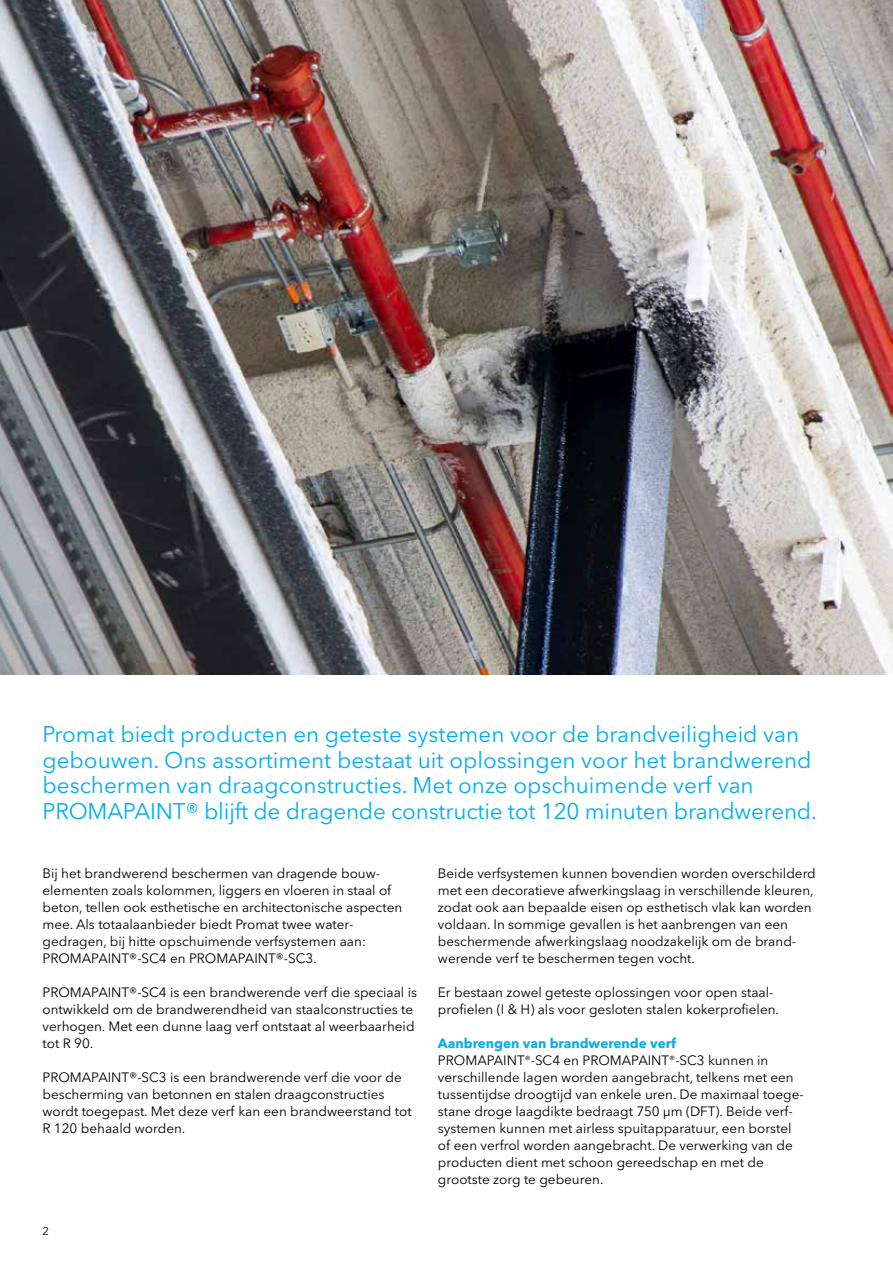
<style>
.page{position:relative;width:893px;height:1263px;background:#fff}
.page>*{position:absolute;margin:0;border:0;box-sizing:border-box;transform-origin:0 0}
.t1{font:22.5px/25.5px "Avenir Next LT Pro";color:#00aeef}
.t2{font:13.5px/17px "Avenir Next LT Pro";color:#000}
.t3{font:11.25px "Avenir Next LT Pro";color:#000}
.s1{font-weight:700;color:#00aeef}
</style>
<div class="page">
<img style="left:0;top:0;width:893px;height:674px">
<p class="t1" style="left:43px;top:721px;width:776px">Promat biedt producten en geteste systemen voor de brandveiligheid van gebouwen. Ons assortiment bestaat uit oplossingen voor het brandwerend beschermen van draagconstructies. Met onze opschuimende verf van PROMAPAINT® blijft de dragende constructie tot 120 minuten brandwerend.</p>
<p class="t2" style="left:43px;top:865px;width:361px">Bij het brandwerend beschermen van dragende bouw&shy;elementen zoals kolommen, liggers en vloeren in staal of beton, tellen ook esthetische en architectonische aspecten mee. Als totaalaanbieder biedt Promat twee water&shy;gedragen, bij hitte opschuimende verfsystemen aan:<br>PROMAPAINT®-SC4 en PROMAPAINT®-SC3.</p>
<p class="t2" style="left:43px;top:984px;width:376px">PROMAPAINT®-SC4 is een brandwerende verf die speciaal is ontwikkeld om de brandwerendheid van staalconstructies te verhogen. Met een dunne laag verf ontstaat al weerbaarheid tot R 90.</p>
<p class="t2" style="left:43px;top:1069px;width:371px">PROMAPAINT®-SC3 is een brandwerende verf die voor de bescherming van betonnen en stalen draagconstructies wordt toegepast. Met deze verf kan een brandweerstand tot R 120 behaald worden.</p>
<p class="t3" style="left:43px;top:1225px;width:8px">2</p>
<p class="t2" style="left:438px;top:865px;width:379px">Beide verfsystemen kunnen bovendien worden overschilderd met een decoratieve afwerkingslaag in verschillende kleuren, zodat ook aan bepaalde eisen op esthetisch vlak kan worden voldaan. In sommige gevallen is het aanbrengen van een beschermende afwerkingslaag noodzakelijk om de brand&shy;werende verf te beschermen tegen vocht.</p>
<p class="t2" style="left:438px;top:984px;width:343px">Er bestaan zowel geteste oplossingen voor open staal&shy;profielen (I &amp; H) als voor gesloten stalen kokerprofielen.</p>
<p class="t2" style="left:438px;top:1035px;width:367px"><span class="s1">Aanbrengen van brandwerende verf<br></span>PROMAPAINT<sup>®</sup>-SC4 en PROMAPAINT<sup>®</sup>-SC3 kunnen in verschillende lagen worden aangebracht, telkens met een tussentijdse droogtijd van enkele uren. De maximaal toege&shy;stane droge laagdikte bedraagt 750 µm (DFT). Beide verf&shy;systemen kunnen met airless spuitapparatuur, een borstel of een verfrol worden aangebracht. De verwerking van de producten dient met schoon gereedschap en met de grootste zorg te gebeuren.</p>
</div>
